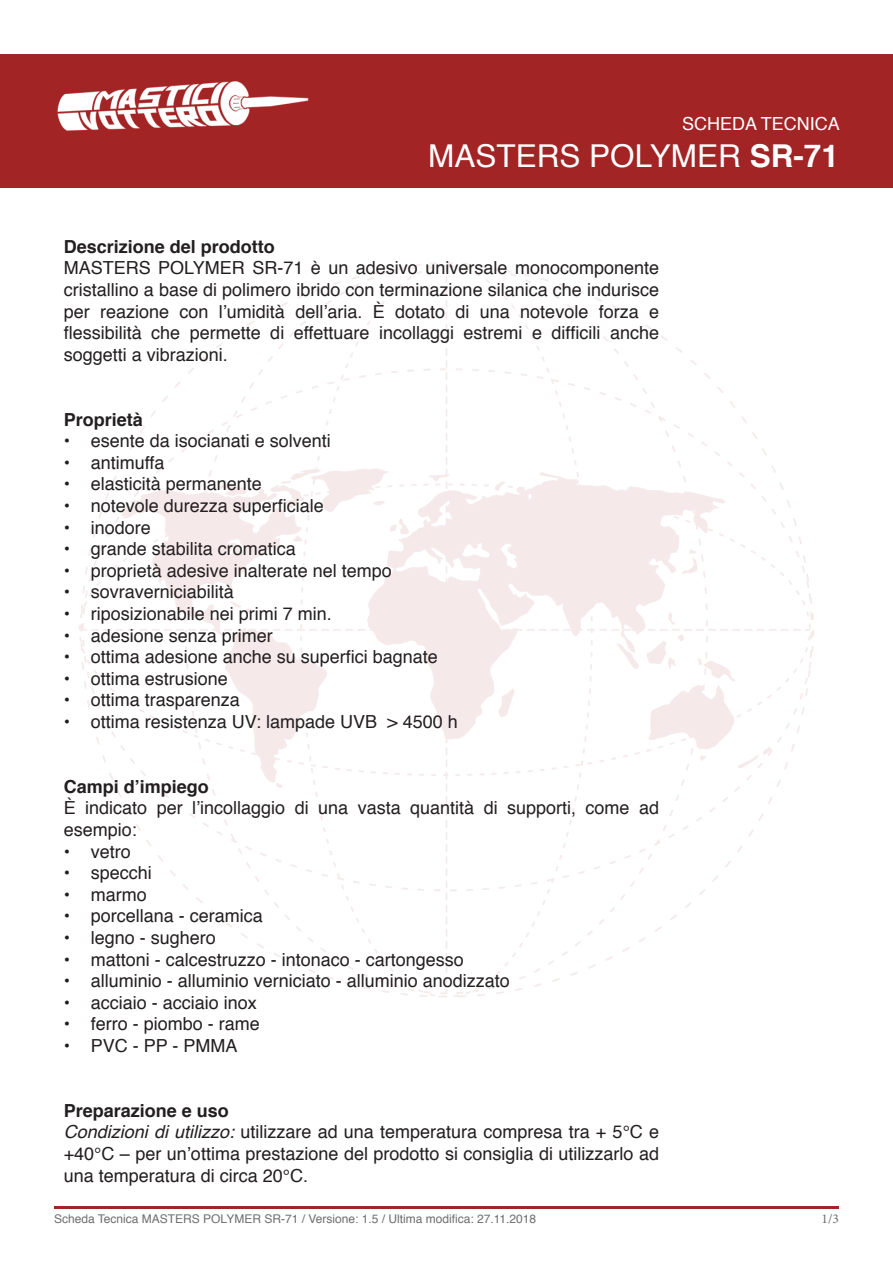
<style>
.page{position:relative;width:893px;height:1263px;background:#fff}
.page>*{position:absolute;margin:0;border:0;box-sizing:border-box;transform-origin:0 0}
.t1{font:31.5px "Helvetica";color:#fff}
.t2{font:18px/21.6px "Helvetica";color:#231f20;text-align:justify}
.t3{font:700 18px "Helvetica";color:#231f20}
.t4{font:18px "Helvetica";color:#fff}
.t5{font:13.5px "Minion Pro";color:#6e6e6e}
.t6{font:12px "Helvetica";color:#6e6e6e}
.s1{font-weight:700}
.s2{font-style:italic}
</style>
<div class="page">
<img style="left:79px;top:262px;width:735px;height:736px">
<div style="left:0;top:54px;width:893px;height:133px;background:#a22425"></div>
<img style="left:57px;top:81px;width:252px;height:50px">
<hr style="left:54px;top:1206px;width:785px;height:3px;background:#a22425">
<p class="t4" style="left:682px;top:109px;width:159px">SCHEDA TECNICA</p>
<p class="t1" style="left:428px;top:132px;width:412px">MASTERS POLYMER <span class="s1">SR-71</span></p>
<p class="t3" style="left:64px;top:235px;width:213px">Descrizione del prodotto</p>
<p class="t2" style="left:64px;top:258px;width:597px">MASTERS POLYMER SR-71 è un adesivo universale monocomponente cristallino a base di polimero ibrido con terminazione silanica che indurisce per reazione con l’umidità dell’aria. È dotato di una notevole forza e flessibilità che permette di effettuare incollaggi estremi e difficili anche soggetti a vibrazioni.</p>
<p class="t3" style="left:64px;top:408px;width:81px">Proprietà</p>
<p class="t2" style="left:64px;top:431px;width:269px">• esente da isocianati e solventi</p>
<p class="t2" style="left:64px;top:452px;width:102px">• antimuffa</p>
<p class="t2" style="left:64px;top:474px;width:200px">• elasticità permanente</p>
<p class="t2" style="left:64px;top:495px;width:262px">• notevole durezza superficiale</p>
<p class="t2" style="left:64px;top:517px;width:89px">• inodore</p>
<p class="t2" style="left:64px;top:539px;width:234px">• grande stabilita cromatica</p>
<p class="t2" style="left:64px;top:560px;width:330px">• proprietà adesive inalterate nel tempo</p>
<p class="t2" style="left:64px;top:582px;width:172px">• sovraverniciabilità</p>
<p class="t2" style="left:64px;top:603px;width:270px">• riposizionabile nei primi 7 min.</p>
<p class="t2" style="left:64px;top:625px;width:211px">• adesione senza primer</p>
<p class="t2" style="left:64px;top:647px;width:376px">• ottima adesione anche su superfici bagnate</p>
<p class="t2" style="left:64px;top:668px;width:166px">• ottima estrusione</p>
<p class="t2" style="left:64px;top:690px;width:178px">• ottima trasparenza</p>
<p class="t2" style="left:64px;top:711px;width:396px">• ottima resistenza UV: lampade UVB &gt; 4500 h</p>
<p class="t3" style="left:64px;top:775px;width:147px">Campi d’impiego</p>
<p class="t2" style="left:64px;top:798px;width:597px">È indicato per l’incollaggio di una vasta quantità di supporti, come ad esempio:</p>
<p class="t2" style="left:64px;top:841px;width:69px">• vetro</p>
<p class="t2" style="left:64px;top:863px;width:90px">• specchi</p>
<p class="t2" style="left:64px;top:884px;width:84px">• marmo</p>
<p class="t2" style="left:64px;top:906px;width:201px">• porcellana - ceramica</p>
<p class="t2" style="left:64px;top:927px;width:154px">• legno - sughero</p>
<p class="t2" style="left:64px;top:949px;width:402px">• mattoni - calcestruzzo - intonaco - cartongesso</p>
<p class="t2" style="left:64px;top:971px;width:448px">• alluminio - alluminio verniciato - alluminio anodizzato</p>
<p class="t2" style="left:64px;top:992px;width:195px">• acciaio - acciaio inox</p>
<p class="t2" style="left:64px;top:1014px;width:198px">• ferro - piombo - rame</p>
<p class="t2" style="left:64px;top:1035px;width:175px">• PVC - PP - PMMA</p>
<p class="t3" style="left:64px;top:1099px;width:167px">Preparazione e uso</p>
<p class="t2" style="left:64px;top:1122px;width:597px"><span class="s2">Condizioni di utilizzo:</span> utilizzare ad una temperatura compresa tra + 5°C e +40°C – per un’ottima prestazione del prodotto si consiglia di utilizzarlo ad una temperatura di circa 20°C.</p>
<p class="t6" style="left:54px;top:1209px;width:484px">Scheda Tecnica MASTERS POLYMER SR-71 / Versione: 1.5 / Ultima modifica: 27.11.2018</p>
<p class="t5" style="left:821px;top:1210px;width:19px">1/3</p>
</div>
